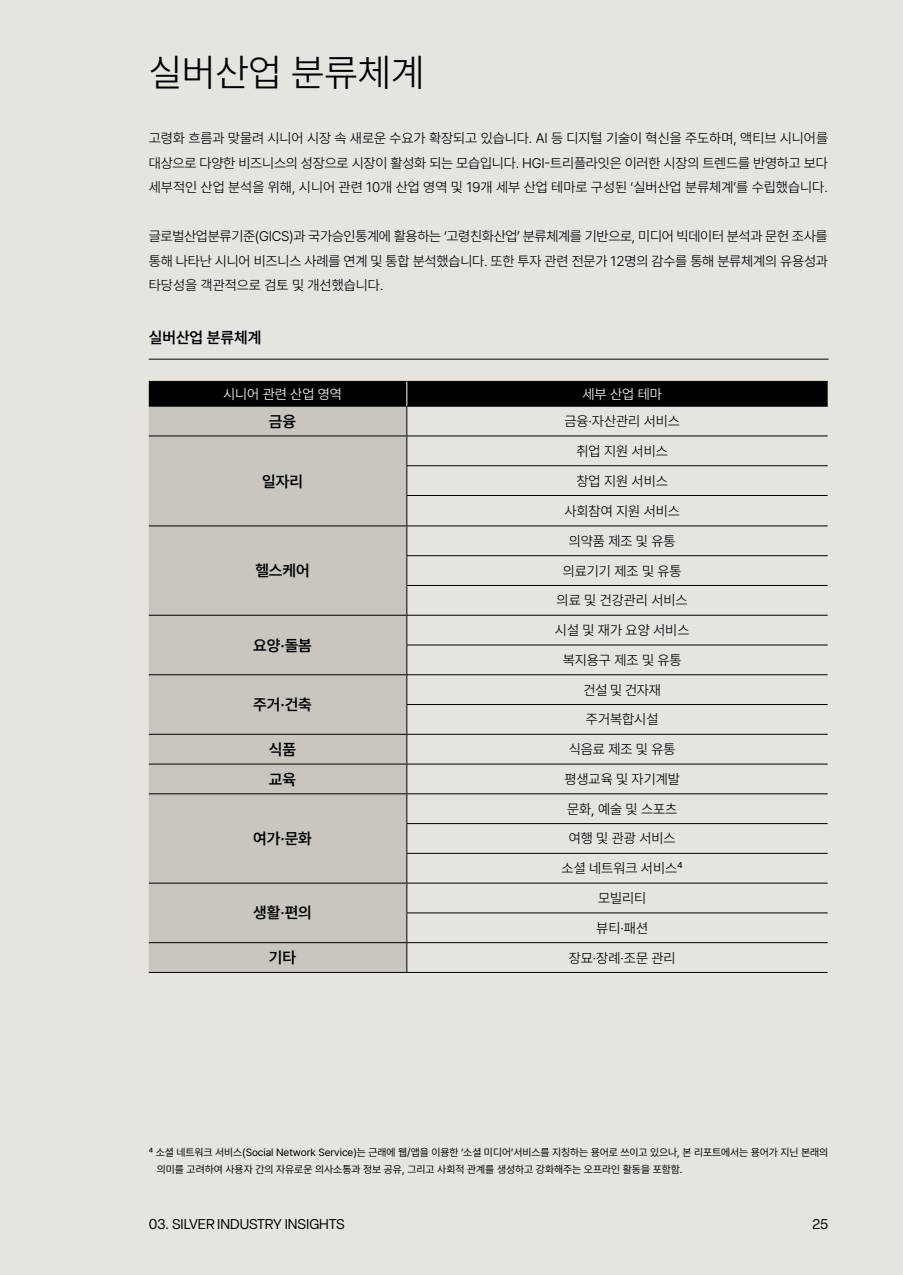
<style>
.page{position:relative;width:903px;height:1275px;background:#e7e3df}
.page>*{position:absolute;margin:0;border:0;box-sizing:border-box;transform-origin:0 0}
.t1{font:300 38.5px "Pretendard";color:#000}
.t2{font:600 15.75px "Pretendard";color:#000}
.t3{font:300 14px/29.8px "Pretendard";color:#000;text-align:center}
.t4{font:14px "Elza";color:#000}
.t5{font:300 14px "Pretendard";color:#fff}
.t6{font:10.5px/17.3px "Pretendard";letter-spacing:-.005em;color:#000}
</style>
<div class="page">
<hr style="left:149px;top:359px;width:679px;height:1px;background:#000">
<hr style="left:149px;top:972px;width:258px;height:1px;background:#000">
<hr style="left:407px;top:972px;width:421px;height:1px;background:#000">
<svg style="left:149px;top:381px;width:679px;height:591px"></svg>
<hr style="left:149px;top:435px;width:258px;height:1px;background:#000">
<hr style="left:407px;top:435px;width:421px;height:1px;background:#000">
<h1 class="t1" style="left:149px;top:46px;width:277px">실버산업 분류체계</h1>
<p class="t3" style="left:149px;top:126px;width:681px;line-height:24.5px;text-align:justify">고령화 흐름과 맞물려 시니어 시장 속 새로운 수요가 확장되고 있습니다. AI 등 디지털 기술이 혁신을 주도하며, 액티브 시니어를 대상으로 다양한 비즈니스의 성장으로 시장이 활성화 되는 모습입니다. HGI-트리플라잇은 이러한 시장의 트렌드를 반영하고 보다 세부적인 산업 분석을 위해, 시니어 관련 10개 산업 영역 및 19개 세부 산업 테마로 구성된 ‘실버산업 분류체계’를 수립했습니다.</p>
<p class="t3" style="left:149px;top:224px;width:681px;line-height:24.5px;text-align:justify">글로벌산업분류기준(GICS)과 국가승인통계에 활용하는 ‘고령친화산업’ 분류체계를 기반으로, 미디어 빅데이터 분석과 문헌 조사를 통해 나타난 시니어 비즈니스 사례를 연계 및 통합 분석했습니다. 또한 투자 관련 전문가 12명의 감수를 통해 분류체계의 유용성과 타당성을 객관적으로 검토 및 개선했습니다.</p>
<p class="t2" style="left:149px;top:326px;width:114px">실버산업 분류체계</p>
<p class="t5" style="left:223px;top:384px;width:120px">시니어 관련 산업 영역</p>
<p class="t5" style="left:582px;top:384px;width:81px">세부 산업 테마</p>
<p class="t2" style="left:269px;top:410px;width:29px">금융</p>
<p class="t3" style="left:564px;top:406px;width:117px">금융·자산관리 서비스</p>
<p class="t2" style="left:262px;top:470px;width:42px">일자리</p>
<p class="t2" style="left:255px;top:559px;width:56px">헬스케어</p>
<p class="t2" style="left:253px;top:634px;width:60px">요양·돌봄</p>
<p class="t2" style="left:253px;top:693px;width:60px">주거·건축</p>
<p class="t3" style="left:564px;top:436px;width:117px">취업 지원 서비스 창업 지원 서비스 사회참여 지원 서비스</p>
<p class="t3" style="left:557px;top:526px;width:133px">의약품 제조 및 유통 의료기기 제조 및 유통 의료 및 건강관리 서비스</p>
<p class="t3" style="left:555px;top:615px;width:136px">시설 및 재가 요양 서비스 복지용구 제조 및 유통</p>
<p class="t3" style="left:583px;top:674px;width:79px;text-align:left">건설 및 건자재 주거복합시설</p>
<p class="t2" style="left:269px;top:738px;width:29px">식품</p>
<p class="t3" style="left:569px;top:734px;width:108px">식음료 제조 및 유통</p>
<p class="t2" style="left:269px;top:768px;width:29px">교육</p>
<p class="t3" style="left:564px;top:764px;width:117px">평생교육 및 자기계발</p>
<p class="t2" style="left:253px;top:827px;width:60px">여가·문화</p>
<p class="t2" style="left:253px;top:901px;width:60px">생활·편의</p>
<p class="t3" style="left:561px;top:793px;width:123px">문화, 예술 및 스포츠 여행 및 관광 서비스 소셜 네트워크 서비스⁴</p>
<p class="t3" style="left:596px;top:883px;width:53px;text-align:left">모빌리티 뷰티·패션</p>
<p class="t2" style="left:269px;top:946px;width:29px">기타</p>
<p class="t3" style="left:569px;top:942px;width:109px">장묘·장례·조문 관리</p>
<p class="t6" style="left:157px;top:1143px;width:673px;text-indent:-8px">⁴ 소셜 네트워크 서비스(Social Network Service)는 근래에 웹/앱을 이용한 ‘소셜 미디어’서비스를 지칭하는 용어로 쓰이고 있으나, 본 리포트에서는 용어가 지닌 본래의 의미를 고려하여 사용자 간의 자유로운 의사소통과 정보 공유, 그리고 사회적 관계를 생성하고 강화해주는 오프라인 활동을 포함함.</p>
<p class="t4" style="left:149px;top:1215px;width:198px">03. SILVER INDUSTRY INSIGHTS</p>
<p class="t4" style="left:812px;top:1215px;width:18px">25</p>
</div>
